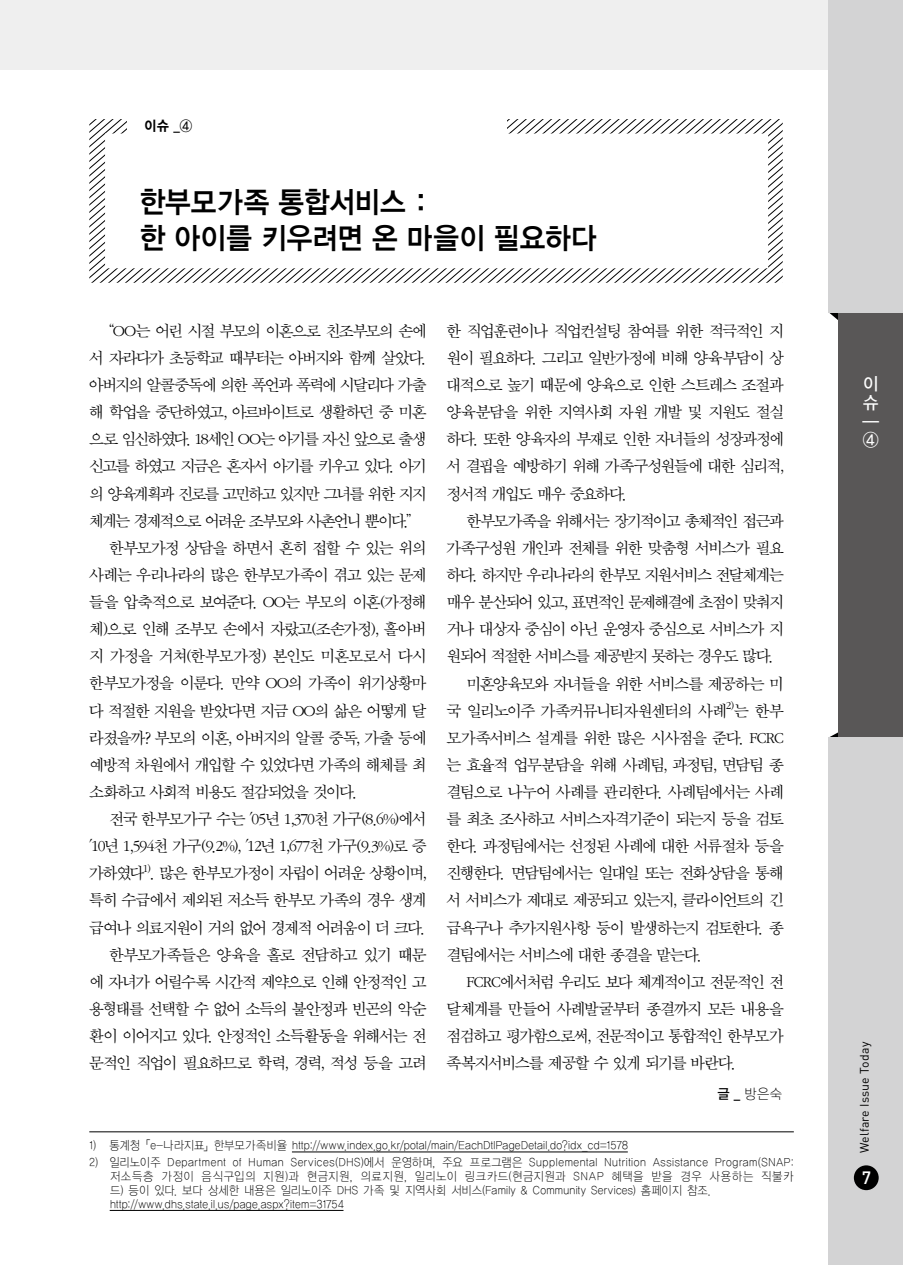
<style>
.page{position:relative;width:903px;height:1265px;background:#fff}
.page>*{position:absolute;margin:0;border:0;box-sizing:border-box;transform-origin:0 0}
.t1{font:29.75px/35.7px "YGO145";letter-spacing:-.07em;color:#000;scale:.93 1}
.t2{font:17.5px/18.7px "YGO135";color:#fff;scale:.95 1}
.t3{font:17.5px "Dinmed";color:#fff}
.t4{font:16.62px/27.1px "Sand Sm";letter-spacing:-.08em;color:#000;text-align:justify}
.t5{font:16.62px "Sand Sm";letter-spacing:-.06em;color:#000}
.t6{font:16.62px "Sand Sm";letter-spacing:-.1em;color:#000}
.t7{font:16.62px "Sand Sm";letter-spacing:-.055em;color:#000}
.t8{font:16.62px "Sand Sm";letter-spacing:-.05em;color:#000}
.t9{font:16.62px "Sand Sm";letter-spacing:-.105em;color:#000}
.t10{font:16.62px "Sand Sm";letter-spacing:-.11em;color:#000}
.t11{font:16.62px "Sand Sm";letter-spacing:-.025em;color:#000}
.t12{font:14px "YDIYGO110 KS Cpc EUC H";color:#000;scale:.93 1}
.t13{font:14px "YGO155";color:#000;scale:.93 1}
.t14{font:12.25px/14px "YDIYGO110 KS Cpc EUC H";letter-spacing:-.025em;color:#000;scale:.9 1}
.t15{font:12.25px "DIN Pro";letter-spacing:.015em;color:#000}
.s1{font-family:"YGO135"}
</style>
<div class="page">
<div style="left:0;top:0;width:903px;height:69px;background:#efefef"></div>
<svg style="left:89px;top:119px;width:694px;height:164px"></svg>
<svg style="left:829px;top:313px;width:9px;height:7px"></svg>
<svg style="left:830px;top:732px;width:8px;height:5px"></svg>
<div style="left:828px;top:0;width:75px;height:313px;background:#d3d3d4"></div>
<div style="left:838px;top:313px;width:65px;height:424px;background:#595757"></div>
<div style="left:828px;top:737px;width:75px;height:528px;background:#d3d3d4"></div>
<div style="left:854px;top:1165px;width:25px;height:25px;background:#000;border-radius:50%"></div>
<div style="left:127px;top:115px;width:379px;height:30px;background:#fff"></div>
<hr style="left:89px;top:1132px;width:705px;height:1px;background:#000">
<hr style="left:292px;top:1152px;width:336px;height:1px;background:#000">
<hr style="left:110px;top:1210px;width:233px;height:1px;background:#000">
<p class="t13" style="left:144px;top:118px;width:54px">이슈 <span class="s1">_④</span></p>
<h1 class="t1" style="left:139px;top:187px;width:495px">한부모가족 통합서비스 :<br>한 아이를 키우려면 온 마을이 필요하다</h1>
<p class="t4" style="left:109px;top:318px;width:319px">“OO는 어린 시절 부모의 이혼으로 친조부모의 손에</p>
<p class="t4" style="left:89px;top:345px;width:339px">서 자라다가 초등학교 때부터는 아버지와 함께 살았다.</p>
<p class="t6" style="left:89px;top:377px;width:339px">아버지의 알콜중독에 의한 폭언과 폭력에 시달리다 가출</p>
<p class="t4" style="left:89px;top:399px;width:339px">해 학업을 중단하였고, 아르바이트로 생활하던 중 미혼</p>
<p class="t4" style="left:89px;top:426px;width:339px">으로 임신하였다. 18세인 OO는 아기를 자신 앞으로 출생</p>
<p class="t6" style="left:89px;top:459px;width:339px">신고를 하였고 지금은 혼자서 아기를 키우고 있다. 아기</p>
<p class="t10" style="left:89px;top:486px;width:339px">의 양육계획과 진로를 고민하고 있지만 그녀를 위한 지지</p>
<p class="t6" style="left:89px;top:513px;width:324px">체계는 경제적으로 어려운 조부모와 사촌언니 뿐이다.”</p>
<p class="t4" style="left:109px;top:535px;width:319px">한부모가정 상담을 하면서 흔히 접할 수 있는 위의</p>
<p class="t4" style="left:89px;top:562px;width:339px">사례는 우리나라의 많은 한부모가족이 겪고 있는 문제</p>
<p class="t5" style="left:89px;top:594px;width:339px">들을 압축적으로 보여준다. OO는 부모의 이혼(가정해</p>
<p class="t5" style="left:89px;top:621px;width:339px">체)으로 인해 조부모 손에서 자랐고(조손가정), 홀아버</p>
<p class="t7" style="left:89px;top:649px;width:339px">지 가정을 거쳐(한부모가정) 본인도 미혼모로서 다시</p>
<p class="t7" style="left:89px;top:676px;width:339px">한부모가정을 이룬다. 만약 OO의 가족이 위기상황마</p>
<p class="t4" style="left:89px;top:698px;width:339px">다 적절한 지원을 받았다면 지금 OO의 삶은 어떻게 달</p>
<p class="t4" style="left:89px;top:725px;width:339px">라졌을까? 부모의 이혼, 아버지의 알콜 중독, 가출 등에</p>
<p class="t4" style="left:89px;top:752px;width:339px">예방적 차원에서 개입할 수 있었다면 가족의 해체를 최</p>
<p class="t4" style="left:89px;top:779px;width:270px">소화하고 사회적 비용도 절감되었을 것이다.</p>
<p class="t8" style="left:109px;top:811px;width:319px">전국 한부모가구 수는 ′05년 1,370천 가구(8.6%)에서</p>
<p class="t4" style="left:89px;top:833px;width:339px">′10년 1,594천 가구(9.2%), ′12년 1,677천 가구(9.3%)로 증</p>
<p class="t4" style="left:89px;top:860px;width:339px">가하였다<sup>1)</sup>. 많은 한부모가정이 자립이 어려운 상황이며,</p>
<p class="t4" style="left:89px;top:887px;width:339px">특히 수급에서 제외된 저소득 한부모 가족의 경우 생계</p>
<p class="t4" style="left:89px;top:914px;width:338px">급여나 의료지원이 거의 없어 경제적 어려움이 더 크다.</p>
<p class="t11" style="left:109px;top:947px;width:319px">한부모가족들은 양육을 홀로 전담하고 있기 때문</p>
<p class="t4" style="left:89px;top:969px;width:339px">에 자녀가 어릴수록 시간적 제약으로 인해 안정적인 고</p>
<p class="t4" style="left:89px;top:996px;width:339px">용형태를 선택할 수 없어 소득의 불안정과 빈곤의 악순</p>
<p class="t4" style="left:89px;top:1023px;width:339px">환이 이어지고 있다. 안정적인 소득활동을 위해서는 전</p>
<p class="t6" style="left:89px;top:1055px;width:339px">문적인 직업이 필요하므로 학력, 경력, 적성 등을 고려</p>
<p class="t4" style="left:446px;top:318px;width:339px">한 직업훈련이나 직업컨설팅 참여를 위한 적극적인 지 원이 필요하다. 그리고 일반가정에 비해 양육부담이 상 대적으로 높기 때문에 양육으로 인한 스트레스 조절과 양육분담을 위한 지역사회 자원 개발 및 지원도 절실 하다. 또한 양육자의 부재로 인한 자녀들의 성장과정에 서 결핍을 예방하기 위해 가족구성원들에 대한 심리적, 정서적 개입도 매우 중요하다.</p>
<p class="t4" style="left:466px;top:508px;width:319px">한부모가족을 위해서는 장기적이고 총체적인 접근과</p>
<p class="t4" style="left:446px;top:535px;width:339px">가족구성원 개인과 전체를 위한 맞춤형 서비스가 필요</p>
<p class="t4" style="left:446px;top:562px;width:339px">하다. 하지만 우리나라의 한부모 지원서비스 전달체계는</p>
<p class="t9" style="left:446px;top:594px;width:339px">매우 분산되어 있고, 표면적인 문제해결에 초점이 맞춰지</p>
<p class="t4" style="left:446px;top:616px;width:339px">거나 대상자 중심이 아닌 운영자 중심으로 서비스가 지</p>
<p class="t4" style="left:446px;top:643px;width:329px">원되어 적절한 서비스를 제공받지 못하는 경우도 많다.</p>
<p class="t4" style="left:466px;top:670px;width:319px">미혼양육모와 자녀들을 위한 서비스를 제공하는 미</p>
<p class="t4" style="left:446px;top:698px;width:339px">국 일리노이주 가족커뮤니티자원센터의 사례<sup>2)</sup>는 한부</p>
<p class="t5" style="left:446px;top:730px;width:339px">모가족서비스 설계를 위한 많은 시사점을 준다. FCRC</p>
<p class="t4" style="left:446px;top:752px;width:339px">는 효율적 업무분담을 위해 사례팀, 과정팀, 면담팀 종</p>
<p class="t5" style="left:446px;top:784px;width:339px">결팀으로 나누어 사례를 관리한다. 사례팀에서는 사례</p>
<p class="t4" style="left:446px;top:806px;width:339px">를 최초 조사하고 서비스자격기준이 되는지 등을 검토</p>
<p class="t4" style="left:446px;top:833px;width:339px">한다. 과정팀에서는 선정된 사례에 대한 서류절차 등을</p>
<p class="t4" style="left:446px;top:860px;width:339px">진행한다. 면담팀에서는 일대일 또는 전화상담을 통해</p>
<p class="t4" style="left:446px;top:887px;width:339px">서 서비스가 제대로 제공되고 있는지, 클라이언트의 긴</p>
<p class="t4" style="left:446px;top:915px;width:339px">급욕구나 추가지원사항 등이 발생하는지 검토한다. 종</p>
<p class="t4" style="left:446px;top:942px;width:257px">결팀에서는 서비스에 대한 종결을 맡는다.</p>
<p class="t4" style="left:466px;top:969px;width:319px">FCRC에서처럼 우리도 보다 체계적이고 전문적인 전</p>
<p class="t4" style="left:446px;top:996px;width:339px">달체계를 만들어 사례발굴부터 종결까지 모든 내용을</p>
<p class="t4" style="left:446px;top:1023px;width:339px">점검하고 평가함으로써, 전문적이고 통합적인 한부모가</p>
<p class="t4" style="left:446px;top:1050px;width:291px">족복지서비스를 제공할 수 있게 되기를 바란다.</p>
<p class="t12" style="left:717px;top:1086px;width:72px"><span class="s1">글 _</span> 방은숙</p>
<p class="t14" style="left:89px;top:1139px;width:600px">1) 통계청「e-나라지표」한부모가족비율 http://www.index.go.kr/potal/main/EachDtlPageDetail.do?idx_cd=1578</p>
<p class="t14" style="left:110px;top:1156px;width:762px;text-indent:-20px">2) 일리노이주 Department of Human Services(DHS)에서 운영하며, 주요 프로그램은 Supplemental Nutrition Assistance Program(SNAP: 저소득층 가정이 음식구입의 지원)과 현금지원, 의료지원, 일리노이 링크카드(현금지원과 SNAP 혜택을 받을 경우 사용하는 직불카 드) 등이 있다. 보다 상세한 내용은 일리노이주 DHS 가족 및 지역사회 서비스(Family &amp; Community Services) 홈페이지 참조. http://www.dhs.state.il.us/page.aspx?item=31754</p>
<p class="t2" style="left:862px;top:376px;width:19px">이 슈 ━<br>④</p>
<p class="t15" style="left:856px;top:1153px;width:112px;rotate:-90deg">Welfare Issue Today</p>
<p class="t3" style="left:862px;top:1166px;width:11px">7</p>
</div>
